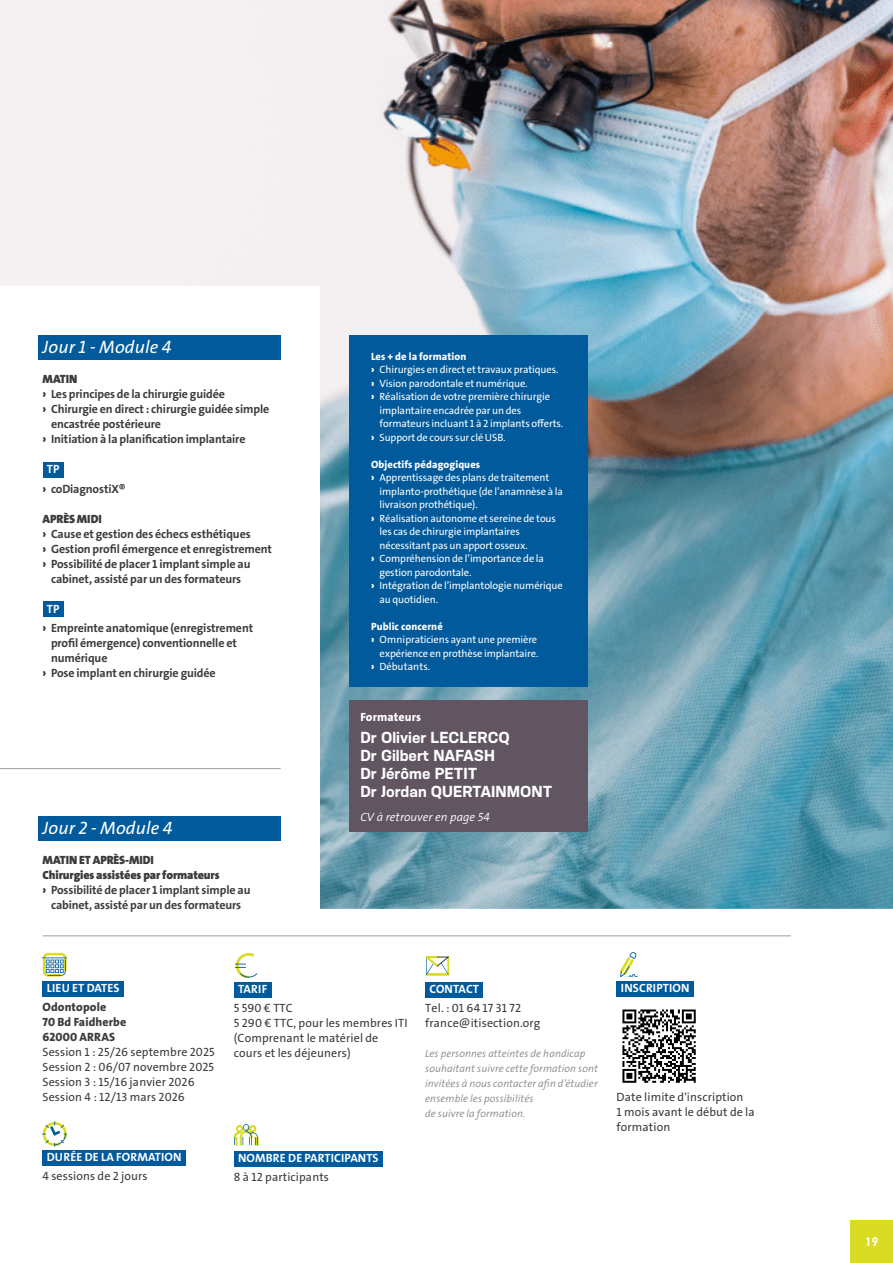
<style>
.page{position:relative;width:893px;height:1263px;background:#fff}
.page>*{position:absolute;margin:0;border:0;box-sizing:border-box;transform-origin:0 0}
.t1{font:italic 18px "The Sans";letter-spacing:.01em;color:#fff}
.t2{font:700 15px/18px "Konsens";color:#fff}
.t3{font:700 12px/19.2px "The Sans";letter-spacing:-.01em;color:#3c3c3b}
.t4{font:12px/15px "The Sans";letter-spacing:.01em;color:#3c3c3b}
.t5{font:700 12px "The Sans";letter-spacing:.01em;color:#fff}
.t6{font:900 12px "The Sans";letter-spacing:-.01em;color:#3c3c3b}
.t7{font:800 12px/15px "The Sans";letter-spacing:.01em;color:#3c3c3b}
.t8{font:italic 300 12px "The Sans";color:#fff}
.t9{font:800 12px "The Sans";letter-spacing:.01em;color:#fff}
.t10{font:600 12px "URWDIN";color:#fff}
.t11{font:10.5px "The Sans";letter-spacing:-.01em;color:#fff}
.t12{font:italic 300 10.5px/15px "The Sans";letter-spacing:.01em;color:#878787}
.t13{font:800 10.5px "The Sans";letter-spacing:.01em;color:#fff}
.t14{font:10.5px "The Sans";letter-spacing:.01em;color:#fff}
.s1{font-weight:900}
.s2{color:#fff}
</style>
<div class="page">
<img style="left:0;top:0;width:893px;height:909px">
<div style="left:43px;top:981px;width:81px;height:15px;background:#005a9c"></div>
<div style="left:43px;top:1150px;width:143px;height:15px;background:#005a9c"></div>
<svg style="left:43px;top:953px;width:24px;height:23px"></svg>
<svg style="left:43px;top:1122px;width:24px;height:24px"></svg>
<div style="left:234px;top:982px;width:37px;height:15px;background:#005a9c"></div>
<div style="left:234px;top:1151px;width:149px;height:15px;background:#005a9c"></div>
<svg style="left:235px;top:953px;width:22px;height:25px"></svg>
<svg style="left:234px;top:1124px;width:24px;height:22px"></svg>
<div style="left:425px;top:982px;width:58px;height:15px;background:#005a9c"></div>
<svg style="left:426px;top:956px;width:24px;height:19px"></svg>
<div style="left:617px;top:981px;width:77px;height:15px;background:#005a9c"></div>
<svg style="left:620px;top:952px;width:18px;height:25px"></svg>
<svg style="left:622px;top:1009px;width:74px;height:74px"></svg>
<hr style="left:43px;top:935px;width:748px;height:1px;background:#9d9d9c">
<div style="left:350px;top:700px;width:238px;height:131px;background:#615561"></div>
<div style="left:350px;top:335px;width:238px;height:352px;background:#005a9c"></div>
<div style="left:38px;top:336px;width:243px;height:24px;background:#005a9c"></div>
<div style="left:43px;top:462px;width:21px;height:16px;background:#005a9c"></div>
<div style="left:43px;top:601px;width:21px;height:16px;background:#005a9c"></div>
<div style="left:38px;top:816px;width:243px;height:24px;background:#005a9c"></div>
<hr style="left:0;top:768px;width:281px;height:1px;background:#9d9d9c">
<div style="left:850px;top:1220px;width:43px;height:43px;background:#dadb23"></div>
<h1 class="t1" style="left:43px;top:336px;width:130px">Jour 1 - Module 4</h1>
<p class="t6" style="left:43px;top:371px;width:36px">MATIN</p>
<p class="t3" style="left:43px;top:385px;width:184px"><span class="s1">›</span> Les principes de la chirurgie guidée</p>
<p class="t3" style="left:43px;top:400px;width:228px"><span class="s1">›</span> Chirurgie en direct : chirurgie guidée simple</p>
<p class="t3" style="left:51px;top:415px;width:111px">encastrée postérieure</p>
<p class="t3" style="left:43px;top:430px;width:204px"><span class="s1">›</span> Initiation à la planification implantaire</p>
<p class="t3" style="left:43px;top:460px;width:85px;text-indent:4px"><span class="s2">TP<br></span><span class="s1">›</span> coDiagnostiX®</p>
<p class="t6" style="left:43px;top:511px;width:61px">APRÈS MIDI</p>
<p class="t3" style="left:43px;top:524px;width:210px"><span class="s1">›</span> Cause et gestion des échecs esthétiques</p>
<p class="t3" style="left:43px;top:539px;width:231px"><span class="s1">›</span> Gestion profil émergence et enregistrement</p>
<p class="t3" style="left:43px;top:554px;width:209px"><span class="s1">›</span> Possibilité de placer 1 implant simple au</p>
<p class="t3" style="left:51px;top:569px;width:192px">cabinet, assisté par un des formateurs</p>
<p class="t3" style="left:43px;top:599px;width:212px;text-indent:4px"><span class="s2">TP<br></span><span class="s1">›</span> Empreinte anatomique (enregistrement</p>
<p class="t3" style="left:51px;top:633px;width:187px">profil émergence) conventionnelle et</p>
<p class="t3" style="left:51px;top:648px;width:58px">numérique</p>
<p class="t3" style="left:43px;top:663px;width:175px"><span class="s1">›</span> Pose implant en chirurgie guidée</p>
<h1 class="t1" style="left:43px;top:816px;width:131px">Jour 2 - Module 4</h1>
<p class="t6" style="left:43px;top:852px;width:113px">MATIN ET APRÈS-MIDI</p>
<p class="t6" style="left:43px;top:867px;width:179px">Chirurgies assistées par formateurs</p>
<p class="t3" style="left:43px;top:880px;width:209px"><span class="s1">›</span> Possibilité de placer 1 implant simple au</p>
<p class="t3" style="left:51px;top:895px;width:192px">cabinet, assisté par un des formateurs</p>
<p class="t13" style="left:371px;top:349px;width:97px">Les + de la formation</p>
<p class="t11" style="left:371px;top:363px;width:189px"><span class="s1">›</span> Chirurgies en direct et travaux pratiques.</p>
<p class="t11" style="left:371px;top:377px;width:158px"><span class="s1">›</span> Vision parodontale et numérique.</p>
<p class="t11" style="left:371px;top:390px;width:181px"><span class="s1">›</span> Réalisation de votre première chirurgie</p>
<p class="t11" style="left:379px;top:404px;width:143px">implantaire encadrée par un des</p>
<p class="t11" style="left:379px;top:417px;width:185px">formateurs incluant 1 à 2 implants offerts.</p>
<p class="t11" style="left:371px;top:431px;width:136px"><span class="s1">›</span> Support de cours sur clé USB.</p>
<p class="t13" style="left:371px;top:458px;width:111px">Objectifs pédagogiques</p>
<p class="t11" style="left:371px;top:471px;width:180px"><span class="s1">›</span> Apprentissage des plans de traitement</p>
<p class="t11" style="left:379px;top:485px;width:185px">implanto-prothétique (de l’anamnèse à la</p>
<p class="t11" style="left:379px;top:498px;width:100px">livraison prothétique).</p>
<p class="t11" style="left:371px;top:512px;width:186px"><span class="s1">›</span> Réalisation autonome et sereine de tous</p>
<p class="t11" style="left:379px;top:525px;width:142px">les cas de chirurgie implantaires</p>
<p class="t11" style="left:379px;top:539px;width:150px">nécessitant pas un apport osseux.</p>
<p class="t11" style="left:371px;top:552px;width:175px"><span class="s1">›</span> Compréhension de l’importance de la</p>
<p class="t11" style="left:379px;top:566px;width:93px">gestion parodontale.</p>
<p class="t11" style="left:371px;top:579px;width:193px"><span class="s1">›</span> Intégration de l’implantologie numérique</p>
<p class="t11" style="left:379px;top:593px;width:60px">au quotidien.</p>
<p class="t13" style="left:371px;top:620px;width:73px">Public concerné</p>
<p class="t11" style="left:371px;top:633px;width:168px"><span class="s1">›</span> Omnipraticiens ayant une première</p>
<p class="t11" style="left:379px;top:647px;width:160px">expérience en prothèse implantaire.</p>
<p class="t14" style="left:371px;top:660px;width:61px"><span class="s1">›</span> Débutants.</p>
<p class="t9" style="left:360px;top:709px;width:62px">Formateurs</p>
<h2 class="t2" style="left:360px;top:728px;width:193px">Dr Olivier LECLERCQ<br>Dr Gilbert NAFASH<br>Dr Jérôme PETIT<br>Dr Jordan QUERTAINMONT</h2>
<p class="t8" style="left:360px;top:809px;width:131px">CV à retrouver en page 54</p>
<p class="t5" style="left:47px;top:980px;width:74px">LIEU ET DATES</p>
<p class="t7" style="left:43px;top:1000px;width:85px">Odontopole<br>70 Bd Faidherbe<br>62000 ARRAS</p>
<p class="t4" style="left:43px;top:1045px;width:174px">Session 1 : 25/26 septembre 2025<br>Session 2 : 06/07 novembre 2025<br>Session 3 : 15/16 janvier 2026<br>Session 4 : 12/13 mars 2026</p>
<p class="t5" style="left:47px;top:1149px;width:136px">DURÉE DE LA FORMATION</p>
<p class="t4" style="left:43px;top:1169px;width:107px">4 sessions de 2 jours</p>
<p class="t5" style="left:238px;top:981px;width:31px">TARIF</p>
<p class="t4" style="left:234px;top:1001px;width:175px">5 590 € TTC<br>5 290 € TTC, pour les membres ITI (Comprenant le matériel de cours et les déjeuners)</p>
<p class="t5" style="left:238px;top:1150px;width:142px">NOMBRE DE PARTICIPANTS</p>
<p class="t4" style="left:234px;top:1170px;width:97px">8 à 12 participants</p>
<p class="t5" style="left:429px;top:981px;width:51px">CONTACT</p>
<p class="t4" style="left:425px;top:1001px;width:117px">Tel. : 01 64 17 31 72 france@itisection.org</p>
<p class="t12" style="left:425px;top:1046px;width:174px">Les personnes atteintes de handicap souhaitant suivre cette formation sont invitées à nous contacter afin d’étudier ensemble les possibilités<br>de suivre la formation.</p>
<p class="t5" style="left:621px;top:980px;width:70px">INSCRIPTION</p>
<p class="t4" style="left:617px;top:1090px;width:140px">Date limite d'inscription<br>1 mois avant le début de la formation</p>
<p class="t10" style="left:865px;top:1233px;width:14px">19</p>
</div>
